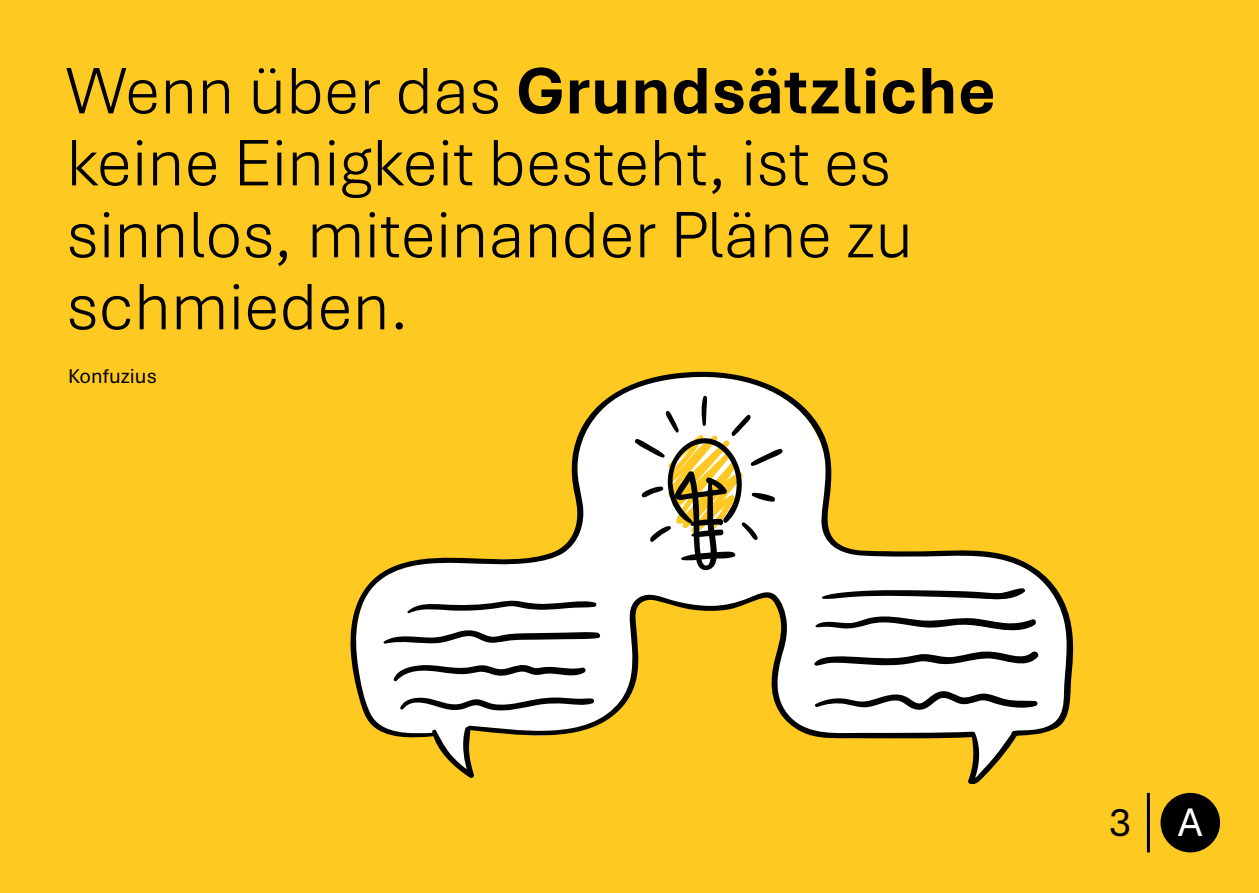
<style>
.page{position:relative;width:1259px;height:893px;background:#fec921}
.page>*{position:absolute;margin:0;border:0;box-sizing:border-box;transform-origin:0 0}
.t1{font:300 69px/72px "Aptos";color:#000}
.t2{font:42px "Aptos";color:#000}
.t3{font:21px "Aptos";color:#000}
.s1{font-weight:700}
.s2{color:#fff}
</style>
<div class="page">
<hr style="left:1147px;top:793px;width:3px;height:59px;background:#000">
<div style="left:1160px;top:793px;width:60px;height:59px;background:#000;border-radius:50%"></div>
<svg style="left:434px;top:738px;width:40px;height:40px"></svg>
<svg style="left:968px;top:738px;width:48px;height:46px"></svg>
<svg style="left:350px;top:372px;width:723px;height:366px"></svg>
<svg style="left:407px;top:600px;width:190px;height:14px;background:#9a9b9b"></svg>
<svg style="left:383px;top:630px;width:218px;height:14px;background:#919191"></svg>
<svg style="left:393px;top:663px;width:194px;height:19px;background:#ababab"></svg>
<svg style="left:821px;top:588px;width:205px;height:13px;background:#8e8e8e"></svg>
<svg style="left:815px;top:613px;width:222px;height:21px;background:#b3b4b4"></svg>
<svg style="left:813px;top:649px;width:227px;height:21px;background:#acadad"></svg>
<svg style="left:634px;top:395px;width:149px;height:176px;background:#d7d2c1"></svg>
<svg style="left:399px;top:696px;width:196px;height:16px;background:#a5a5a5"></svg>
<svg style="left:813px;top:690px;width:225px;height:21px;background:#b2b2b2"></svg>
<p class="t1" style="left:66px;top:52px;width:931px">Wenn über das <span class="s1">Grundsätzliche </span>keine Einigkeit besteht, ist es sinnlos, miteinander Pläne zu schmieden.</p>
<p class="t3" style="left:68px;top:362px;width:90px">Konfuzius</p>
<p class="t2" style="left:1109px;top:794px;width:95px">3 <span class="s2">A</span></p>
</div>
